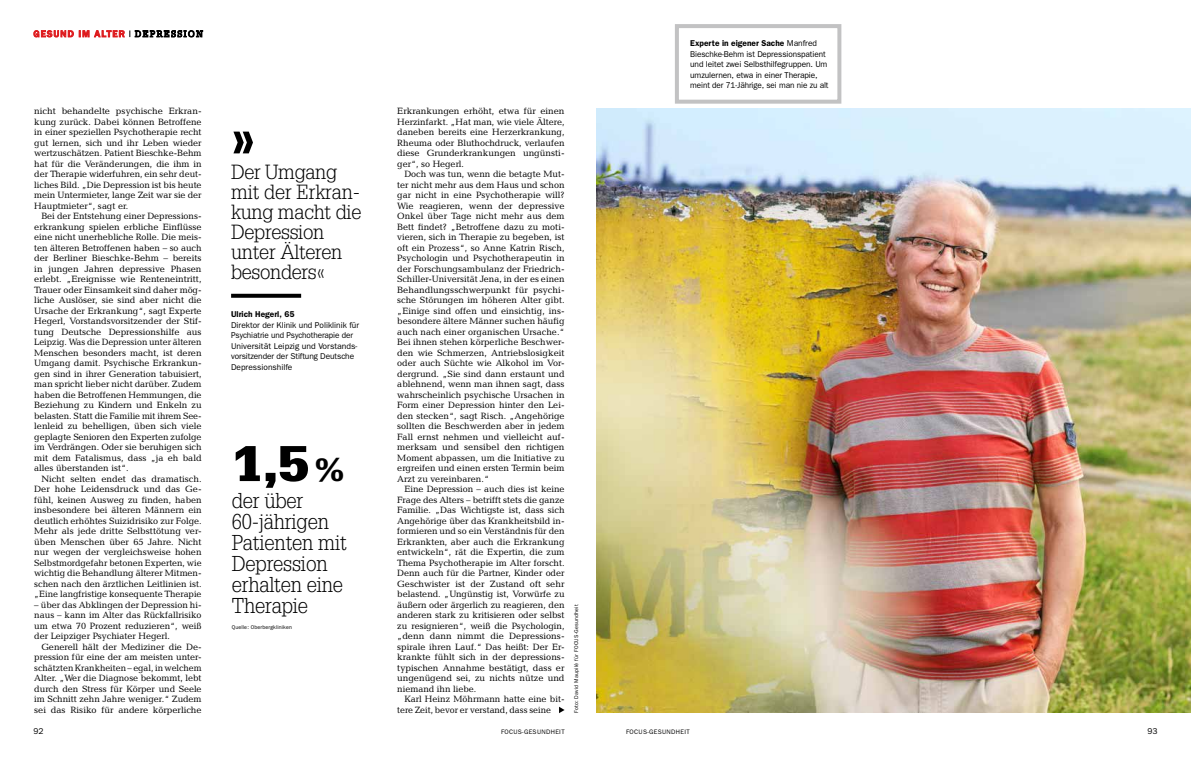
<style>
.page{position:relative;width:1191px;height:757px;background:#fff}
.page>*{position:absolute;margin:0;border:0;box-sizing:border-box;transform-origin:0 0}
.t1{font:900 50px "Glypha LT";color:#000}
.t2{font:900 48.9px "Glypha LT";color:#000;scale:1.16 1}
.t3{font:300 21px/21px "Glypha LT";letter-spacing:-.01em;color:#000}
.t4{font:300 20px/20px "Glypha LT";letter-spacing:-.015em;color:#000}
.t5{font:500 9.5px "Franklin Gothic EF";letter-spacing:.12em;color:#de1b1e}
.t6{font:9.2px/10.5px "Candida Focus Roman";color:#000;text-align:justify}
.t7{font:8.5px/10.5px "Franklin Gothic";letter-spacing:-.01em;color:#000}
.t8{font:600 8.5px "Franklin Gothic";color:#000}
.t9{font:6.5px "Franklin Gothic";letter-spacing:.05em;color:#000}
.t10{font:5.5px "Franklin Gothic";letter-spacing:.04em;color:#000}
.t11{font:5.5px "Franklin Gothic";letter-spacing:.02em;color:#000}
.s1{font-family:"Glypha LT";font-weight:400;font-size:8.8px;color:#000}
.s2{font-size:31.4px}
.s3{font-weight:600}
</style>
<div class="page">
<img style="left:596px;top:108px;width:595px;height:605px">
<svg style="left:231px;top:294px;width:70px;height:4px"></svg>
<svg style="left:559px;top:707px;width:5px;height:6px"></svg>
<svg style="left:34px;top:30px;width:169px;height:8px"></svg>
<div style="left:675px;top:24px;width:166px;height:80px;border:4px solid #c2c2c3"></div>
<p class="t5" style="left:33px;top:28px;width:171px">GESUND IM ALTER <span class="s1">DEPRESSION</span></p>
<p class="t6" style="left:34px;top:106px;width:169px">nicht behandelte psychische Erkran&shy;kung zurück. Dabei können Betroffene in einer speziellen Psychotherapie recht gut lernen, sich und ihr Leben wieder wertzuschätzen. Patient Bieschke-Behm hat für die Veränderungen, die ihm in der Therapie widerfuhren, ein sehr deut&shy;liches Bild. „Die Depression ist bis heute mein Untermieter, lange Zeit war sie der Hauptmieter“, sagt er.</p>
<p class="t6" style="left:34px;top:211px;width:169px;text-indent:7px">Bei der Entstehung einer Depressions&shy;erkrankung spielen erbliche Einflüsse eine nicht unerhebliche Rolle. Die meis&shy;ten älteren Betroffenen haben – so auch der Berliner Bieschke-Behm – bereits in jungen Jahren depressive Phasen erlebt. „Ereignisse wie Renteneintritt, Trauer oder Einsamkeit sind daher mög&shy;liche Auslöser, sie sind aber nicht die Ursache der Erkrankung“, sagt Experte Hegerl, Vorstandsvorsitzender der Stif&shy;tung Deutsche Depressionshilfe aus Leipzig. Was die Depression unter älteren Menschen besonders macht, ist deren Umgang damit. Psychische Erkrankun&shy;gen sind in ihrer Generation tabuisiert, man spricht lieber nicht darüber. Zudem haben die Betroffenen Hemmungen, die Beziehung zu Kindern und Enkeln zu belasten. Statt die Familie mit ihrem See&shy;lenleid zu behelligen, üben sich viele geplagte Senioren den Experten zufolge im Verdrängen. Oder sie beruhigen sich mit dem Fatalismus, dass „ja eh bald alles überstanden ist“.</p>
<p class="t6" style="left:34px;top:473px;width:169px;text-indent:7px">Nicht selten endet das dramatisch.<br>Der hohe Leidensdruck und das Ge&shy;fühl, keinen Ausweg zu finden, haben insbesondere bei älteren Männern ein deutlich erhöhtes Suizidrisiko zur Folge.<br>Mehr als jede dritte Selbsttötung ver&shy;üben Menschen über 65 Jahre. Nicht nur wegen der vergleichsweise hohen Selbstmordgefahr betonen Experten, wie wichtig die Behandlung älterer Mitmen&shy;schen nach den ärztlichen Leitlinien ist. „Eine langfristige konsequente Therapie</p>
<p class="t6" style="left:34px;top:599px;width:169px">– über das Abklingen der Depression hi&shy;naus – kann im Alter das Rückfallrisiko um etwa 70 Prozent reduzieren“, weiß der Leipziger Psychiater Hegerl.</p>
<p class="t6" style="left:34px;top:641px;width:169px;text-indent:7px">Generell hält der Mediziner die De&shy;pression für eine der am meisten unter&shy;schätzten Krankheiten – egal, in welchem Alter. „Wer die Diagnose bekommt, lebt durch den Stress für Körper und Seele im Schnitt zehn Jahre weniger.“ Zudem sei das Risiko für andere körperliche</p>
<h1 class="t1" style="left:230px;top:109px;width:26px">»</h1>
<h3 class="t4" style="left:231px;top:162px;width:132px">Der Umgang mit der Erkran&shy;kung macht die<br>Depression unter Älteren besonders«</h3>
<p class="t8" style="left:231px;top:309px;width:65px">Ulrich Hegerl, 65</p>
<p class="t7" style="left:231px;top:319px;width:129px">Direktor der Klinik und Poliklinik für Psychiatrie und Psychotherapie der Universität Leipzig und Vorstands&shy;vorsitzender der Stiftung Deutsche Depressionshilfe</p>
<h2 class="t2" style="left:232px;top:434px;width:99px">1,5<span class="s2">%</span></h2>
<h3 class="t3" style="left:232px;top:491px;width:117px">der über<br>60-jährigen<br>Patienten mit<br>Depression erhalten eine<br>Therapie</h3>
<p class="t11" style="left:232px;top:624px;width:62px">Quelle: Oberbergkliniken</p>
<p class="t6" style="left:397px;top:106px;width:169px">Erkrankungen erhöht, etwa für einen Herzinfarkt. „Hat man, wie viele Ältere, daneben bereits eine Herzerkrankung, Rheuma oder Bluthochdruck, verlaufen diese Grunderkrankungen ungünsti&shy;ger“, so Hegerl.</p>
<p class="t6" style="left:397px;top:169px;width:169px;text-indent:7px">Doch was tun, wenn die betagte Mut&shy;ter nicht mehr aus dem Haus und schon gar nicht in eine Psychotherapie will?<br>Wie reagieren, wenn der depressive Onkel über Tage nicht mehr aus dem Bett findet? „Betroffene dazu zu moti&shy;vieren, sich in Therapie zu begeben, ist oft ein Prozess“, so Anne Katrin Risch, Psychologin und Psychotherapeutin in der Forschungsambulanz der Friedrich-Schiller-Universität Jena, in der es einen Behandlungsschwerpunkt für psychi&shy;sche Störungen im höheren Alter gibt. „Einige sind offen und einsichtig, ins&shy;besondere ältere Männer suchen häufig auch nach einer organischen Ursache.“ Bei ihnen stehen körperliche Beschwer&shy;den wie Schmerzen, Antriebslosigkeit oder auch Süchte wie Alkohol im Vor&shy;dergrund. „Sie sind dann erstaunt und ablehnend, wenn man ihnen sagt, dass wahrscheinlich psychische Ursachen in Form einer Depression hinter den Lei&shy;den stecken“, sagt Risch. „Angehörige sollten die Beschwerden aber in jedem Fall ernst nehmen und vielleicht auf&shy;merksam und sensibel den richtigen Moment abpassen, um die Initiative zu ergreifen und einen ersten Termin beim Arzt zu vereinbaren.“</p>
<p class="t6" style="left:397px;top:484px;width:169px;text-indent:7px">Eine Depression – auch dies ist keine Frage des Alters – betrifft stets die ganze Familie. „Das Wichtigste ist, dass sich Angehörige über das Krankheitsbild in&shy;formieren und so ein Verständnis für den Erkrankten, aber auch die Erkrankung entwickeln“, rät die Expertin, die zum Thema Psychotherapie im Alter forscht.<br>Denn auch für die Partner, Kinder oder Geschwister ist der Zustand oft sehr belastend. „Ungünstig ist, Vorwürfe zu äußern oder ärgerlich zu reagieren, den anderen stark zu kritisieren oder selbst zu resignieren“, weiß die Psychologin, „denn dann nimmt die Depressions&shy;spirale ihren Lauf.“ Das heißt: Der Er&shy;krankte fühlt sich in der depressions&shy;typischen Annahme bestätigt, dass er ungenügend sei, zu nichts nütze und niemand ihn liebe.</p>
<p class="t6" style="left:397px;top:694px;width:169px;text-indent:7px">Karl Heinz Möhrmann hatte eine bit&shy;tere Zeit, bevor er verstand, dass seine</p>
<p class="t10" style="left:573px;top:713px;width:110px;rotate:-90deg">Foto: David Maupilé für FOCUS-Gesundheit</p>
<p class="t7" style="left:690px;top:38px;width:140px"><span class="s3">Experte in eigener Sache</span> Manfred Bieschke-Behm ist Depressionspatient und leitet zwei Selbsthilfegruppen. Um umzulernen, etwa in einer Therapie, meint der 71-Jährige, sei man nie zu alt</p>
<p class="t7" style="left:33px;top:725px;width:11px">92</p>
<p class="t9" style="left:501px;top:728px;width:65px">FOCUS-GESUNDHEIT</p>
<p class="t9" style="left:626px;top:728px;width:65px">FOCUS-GESUNDHEIT</p>
<p class="t7" style="left:1147px;top:725px;width:11px">93</p>
</div>
